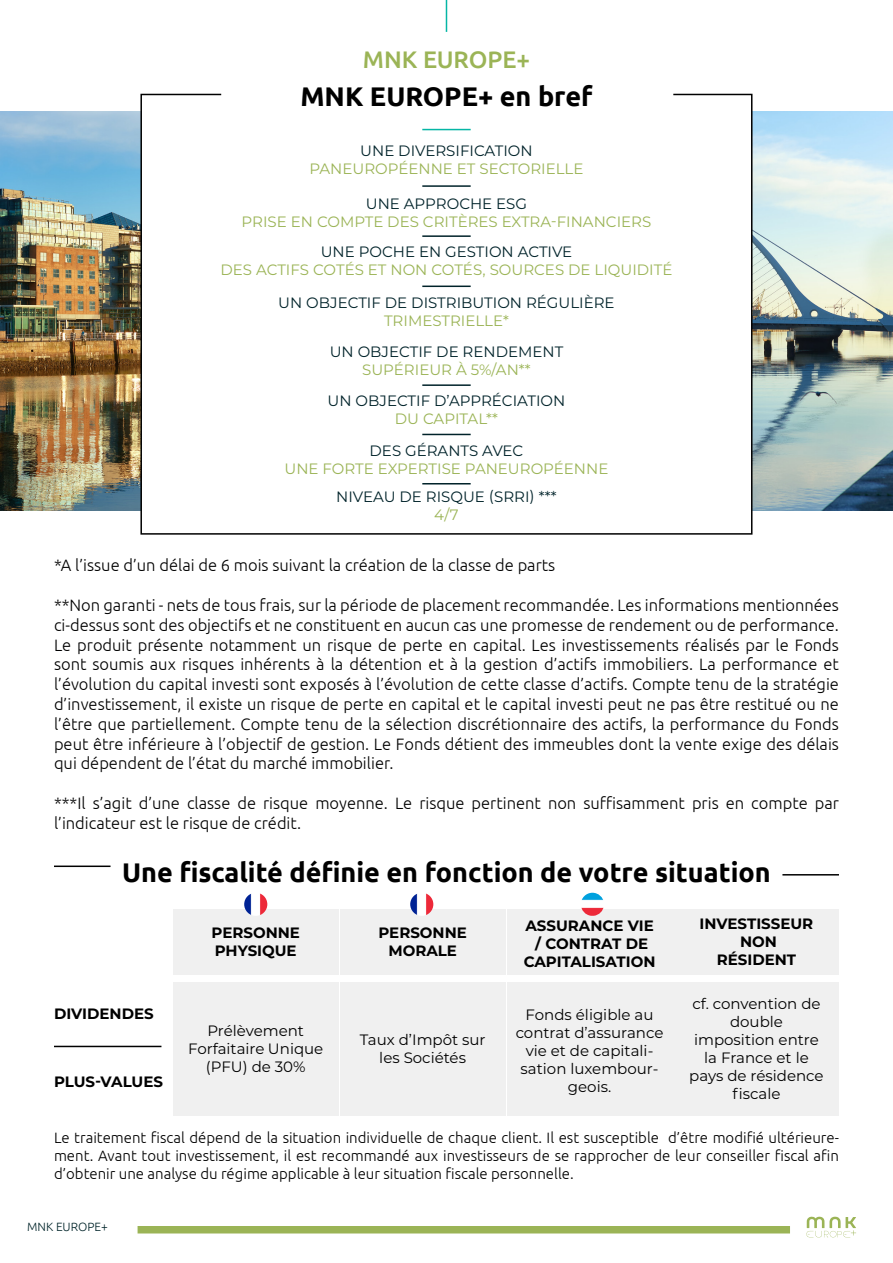
<style>
.page{position:relative;width:893px;height:1263px;background:#fff}
.page>*{position:absolute;margin:0;border:0;box-sizing:border-box;transform-origin:0 0}
.t1{font:700 27px "Ubuntu";color:#000}
.t2{font:500 24px "Ubuntu";color:#9bb456}
.t3{font:300 16.5px/19.8px "Ubuntu";color:#000001;text-align:justify}
.t4{font:300 15px/18px "Ubuntu";color:#000001;text-align:justify}
.t5{font:15px/18px "Montserrat";color:#000;text-align:center}
.t6{font:15px "Montserrat";color:#9bb456}
.t7{font:15px "Montserrat";color:#00232a}
.t8{font:700 15px "Montserrat";color:#000}
.t9{font:300 12px "Ubuntu";color:#002429}
</style>
<div class="page">
<div style="left:340px;top:982px;width:165px;height:134px;background:#f0f0f0"></div>
<div style="left:507px;top:982px;width:165px;height:134px;background:#f0f0f0"></div>
<div style="left:674px;top:982px;width:165px;height:134px;background:#f0f0f0"></div>
<div style="left:173px;top:982px;width:165px;height:134px;background:#f0f0f0"></div>
<div style="left:173px;top:909px;width:165px;height:66px;background:#f0f0f0"></div>
<div style="left:340px;top:909px;width:165px;height:66px;background:#f0f0f0"></div>
<div style="left:507px;top:909px;width:165px;height:66px;background:#f0f0f0"></div>
<div style="left:674px;top:909px;width:165px;height:66px;background:#f0f0f0"></div>
<img style="left:0;top:112px;width:893px;height:398px">
<svg style="left:140px;top:93px;width:613px;height:442px"></svg>
<hr style="left:446px;top:0;width:1px;height:32px;background:#05b6a5">
<hr style="left:422px;top:129px;width:49px;height:1px;background:#05b6a5">
<hr style="left:422px;top:286px;width:49px;height:1px;background:#00232a">
<hr style="left:422px;top:235px;width:49px;height:2px;background:#00232a">
<hr style="left:422px;top:185px;width:49px;height:2px;background:#00232a">
<hr style="left:422px;top:384px;width:49px;height:2px;background:#00232a">
<hr style="left:422px;top:483px;width:49px;height:1px;background:#00232a">
<hr style="left:422px;top:434px;width:49px;height:1px;background:#00232a">
<hr style="left:54px;top:865px;width:57px;height:2px;background:#000">
<hr style="left:782px;top:874px;width:57px;height:1px;background:#000">
<hr style="left:54px;top:1046px;width:107px;height:1px;background:#000">
<div style="left:138px;top:1226px;width:652px;height:7px;background:#9bb456"></div>
<img style="left:410px;top:893px;width:23px;height:23px;border-radius:12px">
<img style="left:244px;top:893px;width:23px;height:23px;border-radius:12px">
<img style="left:581px;top:893px;width:23px;height:23px">
<svg style="left:806px;top:1216px;width:50px;height:22px"></svg>
<p class="t2" style="left:363px;top:44px;width:169px">MNK EUROPE+</p>
<p class="t1" style="left:300px;top:80px;width:294px">MNK EUROPE+ en bref</p>
<p class="t7" style="left:360px;top:140px;width:174px">UNE DIVERSIFICATION</p>
<p class="t6" style="left:309px;top:158px;width:276px">PANEUROPÉENNE ET SECTORIELLE</p>
<p class="t7" style="left:366px;top:194px;width:163px">UNE APPROCHE ESG</p>
<p class="t6" style="left:242px;top:212px;width:411px">PRISE EN COMPTE DES CRITÈRES EXTRA-FINANCIERS</p>
<p class="t7" style="left:321px;top:241px;width:253px">UNE POCHE EN GESTION ACTIVE</p>
<p class="t6" style="left:221px;top:259px;width:453px">DES ACTIFS COTÉS ET NON COTÉS, SOURCES DE LIQUIDITÉ</p>
<p class="t7" style="left:278px;top:292px;width:338px">UN OBJECTIF DE DISTRIBUTION RÉGULIÈRE</p>
<p class="t6" style="left:384px;top:310px;width:126px">TRIMESTRIELLE*</p>
<p class="t7" style="left:330px;top:341px;width:235px">UN OBJECTIF DE RENDEMENT</p>
<p class="t6" style="left:362px;top:359px;width:170px">SUPÉRIEUR À 5%/AN**</p>
<p class="t7" style="left:328px;top:391px;width:239px">UN OBJECTIF D’APPRÉCIATION</p>
<p class="t6" style="left:395px;top:409px;width:105px">DU CAPITAL**</p>
<p class="t7" style="left:370px;top:440px;width:155px">DES GÉRANTS AVEC</p>
<p class="t6" style="left:285px;top:458px;width:325px">UNE FORTE EXPERTISE PANEUROPÉENNE</p>
<p class="t7" style="left:336px;top:486px;width:222px">NIVEAU DE RISQUE (SRRI) ***</p>
<p class="t6" style="left:434px;top:504px;width:26px">4/7</p>
<p class="t3" style="left:54px;top:555px;width:503px">*A l’issue d’un délai de 6 mois suivant la création de la classe de parts</p>
<p class="t3" style="left:54px;top:595px;width:786px">**Non garanti - nets de tous frais, sur la période de placement recommandée. Les informations mentionnées ci-dessus sont des objectifs et ne constituent en aucun cas une promesse de rendement ou de performance.<br>Le produit présente notamment un risque de perte en capital. Les investissements réalisés par le Fonds sont soumis aux risques inhérents à la détention et à la gestion d’actifs immobiliers. La performance et l’évolution du capital investi sont exposés à l’évolution de cette classe d’actifs. Compte tenu de la stratégie d’investissement, il existe un risque de perte en capital et le capital investi peut ne pas être restitué ou ne l’être que partiellement. Compte tenu de la sélection discrétionnaire des actifs, la performance du Fonds peut être inférieure à l’objectif de gestion. Le Fonds détient des immeubles dont la vente exige des délais qui dépendent de l’état du marché immobilier.</p>
<p class="t3" style="left:54px;top:793px;width:786px">***Il s’agit d’une classe de risque moyenne. Le risque pertinent non suffisamment pris en compte par l’indicateur est le risque de crédit.</p>
<p class="t1" style="left:122px;top:856px;width:650px">Une fiscalité définie en fonction de votre situation</p>
<p class="t8" style="left:54px;top:1002px;width:101px">DIVIDENDES</p>
<p class="t8" style="left:54px;top:1071px;width:111px">PLUS-VALUES</p>
<p class="t8" style="left:212px;top:921px;width:90px">PERSONNE</p>
<p class="t8" style="left:215px;top:939px;width:83px">PHYSIQUE</p>
<p class="t5" style="left:208px;top:1021px;width:98px">Prélèvement</p>
<p class="t5" style="left:188px;top:1039px;width:137px">Forfaitaire Unique (PFU) de 30%</p>
<p class="t8" style="left:378px;top:921px;width:90px">PERSONNE</p>
<p class="t8" style="left:388px;top:939px;width:70px">MORALE</p>
<p class="t5" style="left:360px;top:1030px;width:127px">Taux d’Impôt sur</p>
<p class="t5" style="left:379px;top:1048px;width:88px">les Sociétés</p>
<p class="t8" style="left:525px;top:915px;width:130px">ASSURANCE VIE</p>
<p class="t8" style="left:535px;top:933px;width:114px">/ CONTRAT DE</p>
<p class="t8" style="left:524px;top:951px;width:133px">CAPITALISATION</p>
<p class="t5" style="left:516px;top:1005px;width:149px">Fonds éligible au contrat d’assurance vie et de capitali&shy;sation luxembour&shy;geois.</p>
<p class="t8" style="left:700px;top:913px;width:115px">INVESTISSEUR</p>
<p class="t8" style="left:740px;top:931px;width:38px">NON</p>
<p class="t8" style="left:717px;top:949px;width:81px">RÉSIDENT</p>
<p class="t5" style="left:692px;top:994px;width:130px">cf. convention de double</p>
<p class="t5" style="left:689px;top:1030px;width:136px">imposition entre la France et le pays de résidence fiscale</p>
<p class="t4" style="left:54px;top:1128px;width:786px">Le traitement fiscal dépend de la situation individuelle de chaque client. Il est susceptible d’être modifié ultérieure&shy;ment. Avant tout investissement, il est recommandé aux investisseurs de se rapprocher de leur conseiller fiscal afin d’obtenir une analyse du régime applicable à leur situation fiscale personnelle.</p>
<p class="t9" style="left:27px;top:1219px;width:82px">MNK EUROPE+</p>
</div>
